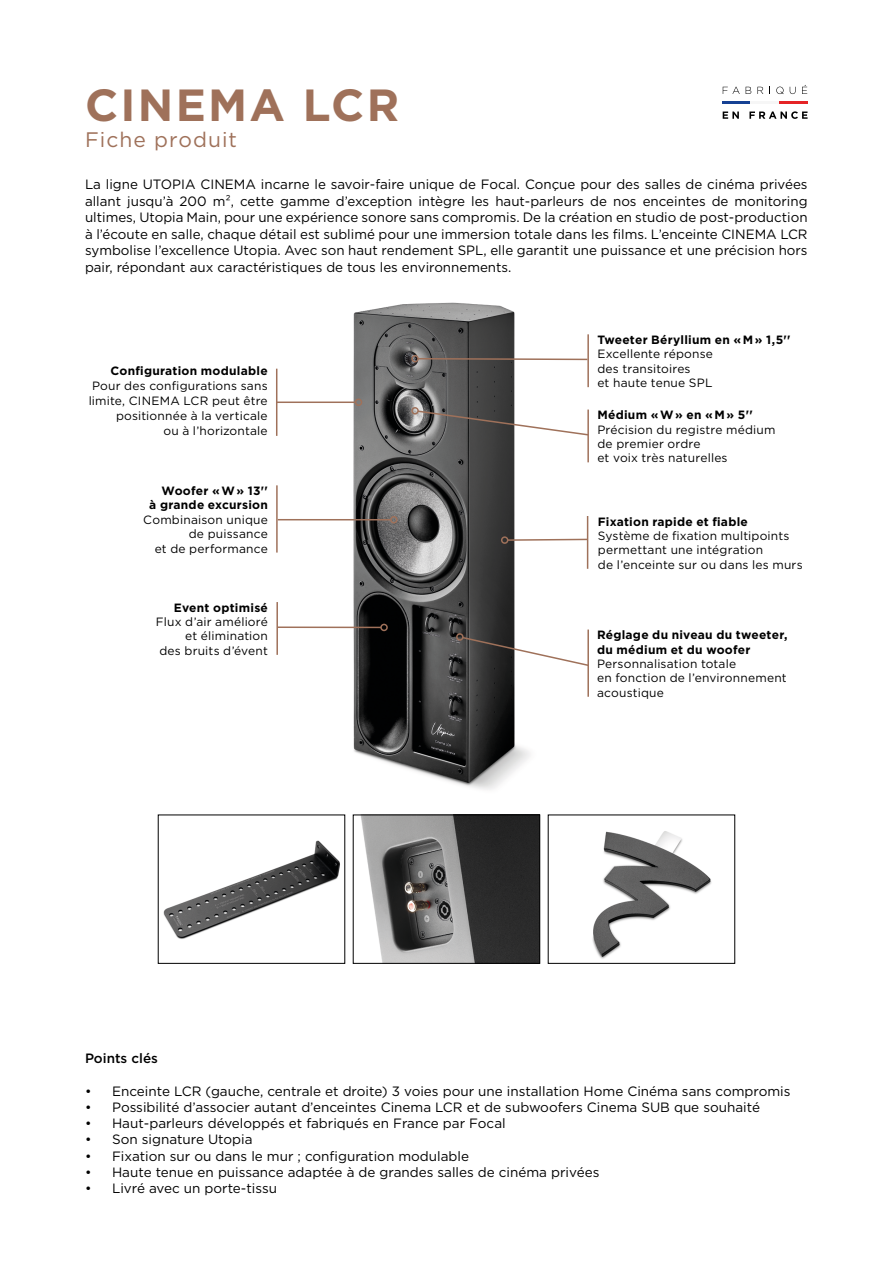
<style>
.page{position:relative;width:893px;height:1263px;background:#fff}
.page>*{position:absolute;margin:0;border:0;box-sizing:border-box;transform-origin:0 0}
.t1{font:700 45px "Gotham";letter-spacing:.05em;color:#9f715a}
.t2{font:21px "Gotham";letter-spacing:.05em;color:#9f715a}
.t3{font:13.5px/16.5px "Gotham";color:#000;text-align:justify}
.t4{font:500 13.5px "Gotham";color:#000}
.t5{font:12px/14.4px "Gotham";letter-spacing:.015em;color:#000}
.t6{font:700 12px/14.4px "Gotham";letter-spacing:.02em;color:#000}
</style>
<div class="page">
<img style="left:249px;top:302px;width:375px;height:519px">
<hr style="left:723px;top:102px;width:28px;height:2px;background:#164194">
<hr style="left:779px;top:102px;width:28px;height:2px;background:#e52326">
<hr style="left:751px;top:102px;width:28px;height:2px;background:#f6f6f6">
<svg style="left:723px;top:87px;width:17px;height:7px"></svg>
<svg style="left:746px;top:87px;width:5px;height:7px"></svg>
<svg style="left:757px;top:87px;width:6px;height:7px"></svg>
<svg style="left:776px;top:87px;width:8px;height:7px"></svg>
<svg style="left:790px;top:87px;width:6px;height:7px"></svg>
<svg style="left:802px;top:85px;width:5px;height:9px"></svg>
<svg style="left:723px;top:112px;width:16px;height:7px"></svg>
<svg style="left:749px;top:111px;width:58px;height:8px"></svg>
<hr style="left:276px;top:369px;width:1px;height:67px;background:#9f715a">
<hr style="left:276px;top:602px;width:2px;height:53px;background:#9f715a">
<hr style="left:276px;top:485px;width:2px;height:68px;background:#9f715a">
<hr style="left:587px;top:410px;width:2px;height:52px;background:#9f715a">
<hr style="left:587px;top:334px;width:2px;height:53px;background:#9f715a">
<hr style="left:587px;top:629px;width:2px;height:68px;background:#9f715a">
<hr style="left:587px;top:516px;width:1px;height:53px;background:#9f715a">
<svg style="left:416px;top:409px;width:174px;height:27px"></svg>
<div style="left:411px;top:407px;width:8px;height:7px;border:2px solid #9f715a;border-radius:50%"></div>
<svg style="left:418px;top:357px;width:170px;height:4px"></svg>
<div style="left:411px;top:355px;width:8px;height:7px;border:2px solid #9f715a;border-radius:50%"></div>
<svg style="left:461px;top:636px;width:129px;height:31px"></svg>
<div style="left:456px;top:633px;width:8px;height:8px;border:2px solid #9f715a;border-radius:50%"></div>
<svg style="left:508px;top:538px;width:81px;height:4px"></svg>
<div style="left:501px;top:536px;width:7px;height:8px;border:2px solid #9f715a;border-radius:50%"></div>
<hr style="left:277px;top:626px;width:104px;height:2px;background:#9f715a">
<div style="left:380px;top:624px;width:8px;height:7px;border:2px solid #9f715a;border-radius:50%"></div>
<hr style="left:278px;top:519px;width:113px;height:1px;background:#9f715a">
<div style="left:390px;top:516px;width:8px;height:7px;border:2px solid #9f715a;border-radius:50%"></div>
<hr style="left:277px;top:401px;width:79px;height:2px;background:#9f715a">
<div style="left:355px;top:398px;width:7px;height:8px;border:2px solid #9f715a;border-radius:50%"></div>
<img style="left:355px;top:817px;width:183px;height:144px">
<div style="left:353px;top:815px;width:187px;height:148px;border:1px solid #000"></div>
<img style="left:550px;top:817px;width:162px;height:142px">
<img style="left:163px;top:817px;width:180px;height:122px">
<h1 class="t1" style="left:85px;top:75px;width:316px">CINEMA LCR</h1>
<h2 class="t2" style="left:85px;top:126px;width:153px">Fiche produit</h2>
<p class="t3" style="left:85px;top:176px;width:724px">La ligne UTOPIA CINEMA incarne le savoir-faire unique de Focal. Conçue pour des salles de cinéma privées allant jusqu’à 200 m², cette gamme d’exception intègre les haut-parleurs de nos enceintes de monitoring ultimes, Utopia Main, pour une expérience sonore sans compromis. De la création en studio de post-production à l’écoute en salle, chaque détail est sublimé pour une immersion totale dans les films. L’enceinte CINEMA LCR symbolise l’excellence Utopia. Avec son haut rendement SPL, elle garantit une puissance et une précision hors pair, répondant aux caractéristiques de tous les environnements.</p>
<p class="t6" style="left:111px;top:364px;width:159px">Configuration modulable</p>
<p class="t5" style="left:89px;top:378px;width:181px;line-height:15px;text-align:right">Pour des configurations sans limite, CINEMA LCR peut être positionnée à la verticale<br>ou à l’horizontale</p>
<p class="t6" style="left:149px;top:483px;width:120px;text-align:right">Woofer « W » 13''<br>à grande excursion</p>
<p class="t5" style="left:143px;top:512px;width:126px;text-align:right">Combinaison unique de puissance<br>et de performance</p>
<p class="t6" style="left:174px;top:600px;width:95px">Event optimisé</p>
<p class="t5" style="left:156px;top:614px;width:113px;text-align:right">Flux d’air amélioré et élimination<br>des bruits d’évent</p>
<p class="t6" style="left:597px;top:332px;width:195px">Tweeter Béryllium en « M » 1,5''</p>
<p class="t5" style="left:597px;top:347px;width:117px">Excellente réponse des transitoires<br>et haute tenue SPL</p>
<p class="t6" style="left:597px;top:408px;width:157px">Médium « W » en « M » 5''</p>
<p class="t5" style="left:597px;top:422px;width:180px">Précision du registre médium de premier ordre<br>et voix très naturelles</p>
<p class="t6" style="left:598px;top:514px;width:151px">Fixation rapide et fiable</p>
<p class="t5" style="left:598px;top:528px;width:206px">Système de fixation multipoints permettant une intégration<br>de l’enceinte sur ou dans les murs</p>
<p class="t6" style="left:597px;top:628px;width:192px">Réglage du niveau du tweeter, du médium et du woofer</p>
<p class="t5" style="left:597px;top:656px;width:191px">Personnalisation totale<br>en fonction de l’environnement acoustique</p>
<p class="t4" style="left:85px;top:1050px;width:74px">Points clés</p>
<p class="t3" style="left:85px;top:1082px;width:707px">• Enceinte LCR (gauche, centrale et droite) 3 voies pour une installation Home Cinéma sans compromis</p>
<p class="t3" style="left:85px;top:1098px;width:676px">• Possibilité d’associer autant d’enceintes Cinema LCR et de subwoofers Cinema SUB que souhaité</p>
<p class="t3" style="left:85px;top:1115px;width:422px">• Haut-parleurs développés et fabriqués en France par Focal</p>
<p class="t3" style="left:85px;top:1131px;width:169px">• Son signature Utopia</p>
<p class="t3" style="left:85px;top:1147px;width:386px">• Fixation sur ou dans le mur ; configuration modulable</p>
<p class="t3" style="left:85px;top:1163px;width:516px">• Haute tenue en puissance adaptée à de grandes salles de cinéma privées</p>
<p class="t3" style="left:85px;top:1179px;width:194px">• Livré avec un porte-tissu</p>
</div>
